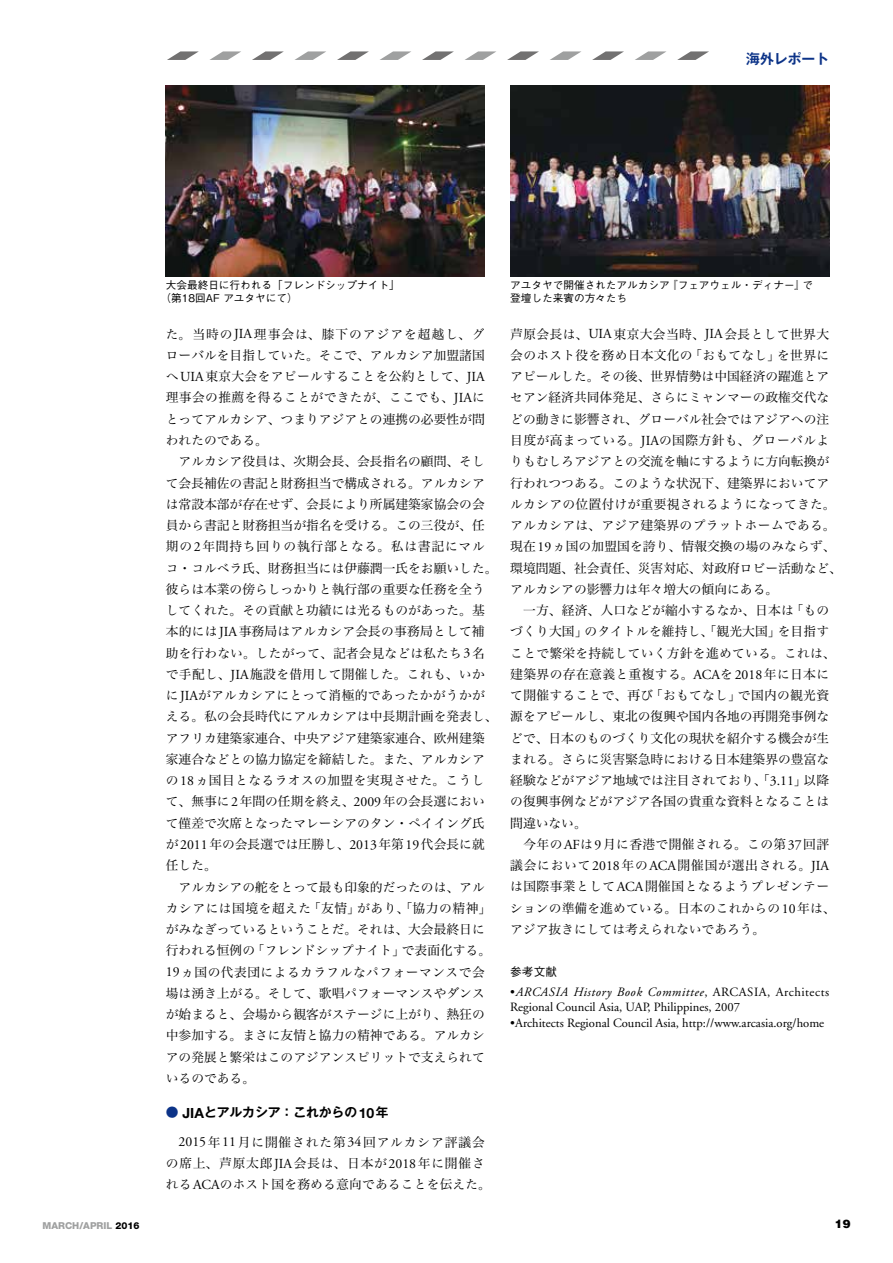
<style>
.page{position:relative;width:893px;height:1263px;background:#fff}
.page>*{position:absolute;margin:0;border:0;box-sizing:border-box;transform-origin:0 0}
.t1{font:700 13.8px "Gothic MB101 Pro De";color:#0c3388}
.t2{font:12.75px/21.3px "Hira Min Pro W3";color:#000}
.t3{font:12.75px/21.3px "Hira Min Pro W3";letter-spacing:.06em;color:#000;text-align:center}
.t4{font:italic 12.75px "Adobe Garamond Pro";letter-spacing:.045em;color:#000}
.t5{font:700 12.75px "Gothic MB101 Pro De";color:#000}
.t6{font:12.6px "Adobe Garamond";color:#000}
.t7{font:500 11.7px "Gothic BBB Pro";color:#000}
.t8{font:900 11.7px "Helvetica";color:#000}
.t9{font:500 10.65px/12.8px "Gothic BBB Pro";color:#000}
.t10{font:800 9.6px "Helvetica Neue";color:#9fa0a0}
.s1{font-family:"Adobe Garamond";font-size:13.8px}
.s2{color:#0c3388}
.s3{font-family:"Helvetica Neue";font-size:14.1px}
.s4{font-family:"Adobe Garamond";font-style:normal;font-size:12.6px}
.s5{color:#000}
</style>
<div class="page">
<svg style="left:167px;top:51px;width:32px;height:9px"></svg>
<svg style="left:210px;top:51px;width:31px;height:9px"></svg>
<svg style="left:252px;top:51px;width:32px;height:9px"></svg>
<svg style="left:295px;top:51px;width:31px;height:9px"></svg>
<svg style="left:337px;top:51px;width:32px;height:9px"></svg>
<svg style="left:380px;top:51px;width:31px;height:9px"></svg>
<svg style="left:422px;top:51px;width:32px;height:9px"></svg>
<svg style="left:465px;top:51px;width:31px;height:9px"></svg>
<svg style="left:507px;top:51px;width:32px;height:9px"></svg>
<svg style="left:550px;top:51px;width:31px;height:9px"></svg>
<svg style="left:592px;top:51px;width:32px;height:9px"></svg>
<svg style="left:635px;top:51px;width:31px;height:9px"></svg>
<svg style="left:677px;top:51px;width:32px;height:9px"></svg>
<img style="left:166px;top:85px;width:318px;height:191px">
<img style="left:510px;top:85px;width:319px;height:191px">
<p class="t1" style="left:746px;top:47px;width:84px">海外レポート</p>
<p class="t9" style="left:161px;top:277px;width:241px;text-indent:5px">大会最終日に行われる「フレンドシップナイト」（第18回AF アユタヤにて）</p>
<p class="t9" style="left:510px;top:277px;width:304px">アユタヤで開催されたアルカシア『フェアウェル・ディナー』で登壇した来賓の方々たち</p>
<p class="t2" style="left:166px;top:322px;width:333px">た。当時の<span class="s1">JIA</span>理事会は、膝下のアジアを超越し、グローバルを目指していた。そこで、アルカシア加盟諸国へ<span class="s1">UIA</span>東京大会をアピールすることを公約として、<span class="s1">JIA</span>理事会の推薦を得ることができたが、ここでも、<span class="s1">JIA</span>にとってアルカシア、つまりアジアとの連携の必要性が問われたのである。<br>　アルカシア役員は、次期会長、会長指名の顧問、そして会長補佐の書記と財務担当で構成される。アルカシアは常設本部が存在せず、会長により所属建築家協会の会員から書記と財務担当が指名を受ける。この三役が、任期の<span class="s1">2</span>年間持ち回りの執行部となる。私は書記にマルコ・コルベラ氏、財務担当には伊藤潤一氏をお願いした。彼らは本業の傍らしっかりと執行部の重要な任務を全うしてくれた。その貢献と功績には光るものがあった。基本的には<span class="s1">JIA</span>事務局はアルカシア会長の事務局として補助を行わない。したがって、記者会見などは私たち<span class="s1">3</span>名で手配し、<span class="s1">JIA</span>施設を借用して開催した。これも、いかに<span class="s1">JIA</span>がアルカシアにとって消極的であったかがうかがえる。私の会長時代にアルカシアは中長期計画を発表し、アフリカ建築家連合、中央アジア建築家連合、欧州建築家連合などとの協力協定を締結した。また、アルカシアの<span class="s1">18</span>ヵ国目となるラオスの加盟を実現させた。こうして、無事に<span class="s1">2</span>年間の任期を終え、<span class="s1">2009</span>年の会長選において僅差で次席となったマレーシアのタン・ペイイング氏が<span class="s1">2011</span>年の会長選では圧勝し、<span class="s1">2013</span>年第<span class="s1">19</span>代会長に就任した。<br>　アルカシアの舵をとって最も印象的だったのは、アルカシアには国境を超えた「友情」があり、「協力の精神」がみなぎっているということだ。それは、大会最終日に行われる恒例の「フレンドシップナイト」で表面化する。<br><span class="s1">19</span>ヵ国の代表団によるカラフルなパフォーマンスで会場は湧き上がる。そして、歌唱パフォーマンスやダンスが始まると、会場から観客がステージに上がり、熱狂の中参加する。まさに友情と協力の精神である。アルカシアの発展と繁栄はこのアジアンスピリットで支えられているのである。</p>
<p class="t5" style="left:166px;top:1101px;width:224px"><span class="s2">●</span> <span class="s3">JIA</span>とアルカシア：これからの<span class="s3">10</span>年</p>
<p class="t3" style="left:166px;top:1130px;width:327px"><span class="s1">2015</span>年<span class="s1">11</span>月に開催された第<span class="s1">34</span>回アルカシア評議会<br>の席上、芦原太郎<span class="s1">JIA</span>会長は、日本が<span class="s1">2018</span>年に開催される<span class="s1">ACA</span>のホスト国を務める意向であることを伝えた。</p>
<p class="t2" style="left:510px;top:322px;width:333px">芦原会長は、<span class="s1">UIA</span>東京大会当時、<span class="s1">JIA</span>会長として世界大会のホスト役を務め日本文化の「おもてなし」を世界にアピールした。その後、世界情勢は中国経済の躍進とアセアン経済共同体発足、さらにミャンマーの政権交代などの動きに影響され、グローバル社会ではアジアへの注目度が高まっている。<span class="s1">JIA</span>の国際方針も、グローバルよりもむしろアジアとの交流を軸にするように方向転換が行われつつある。このような状況下、建築界においてアルカシアの位置付けが重要視されるようになってきた。アルカシアは、アジア建築界のプラットホームである。現在<span class="s1">19</span>ヵ国の加盟国を誇り、情報交換の場のみならず、環境問題、社会責任、災害対応、対政府ロビー活動など、アルカシアの影響力は年々増大の傾向にある。<br>　一方、経済、人口などが縮小するなか、日本は「ものづくり大国」のタイトルを維持し、「観光大国」を目指すことで繁栄を持続していく方針を進めている。これは、建築界の存在意義と重複する。<span class="s1">ACA</span>を<span class="s1">2018</span>年に日本にて開催することで、再び「おもてなし」で国内の観光資源をアピールし、東北の復興や国内各地の再開発事例などで、日本のものづくり文化の現状を紹介する機会が生まれる。さらに災害緊急時における日本建築界の豊富な経験などがアジア地域では注目されており、「<span class="s1">3.11</span>」以降の復興事例などがアジア各国の貴重な資料となることは間違いない。<br>　今年の<span class="s1">AF</span>は<span class="s1">9</span>月に香港で開催される。この第<span class="s1">37</span>回評議会において<span class="s1">2018</span>年の<span class="s1">ACA</span>開催国が選出される。<span class="s1">JIA</span>は国際事業として<span class="s1">ACA</span>開催国となるようプレゼンテーションの準備を進めている。日本のこれからの<span class="s1">10</span>年は、アジア抜きにしては考えられないであろう。</p>
<p class="t7" style="left:510px;top:962px;width:48px">参考文献</p>
<p class="t4" style="left:510px;top:984px;width:320px"><span class="s4">•</span>ARCASIA History Book Committee<span class="s4">, ARCASIA, Architects</span></p>
<p class="t6" style="left:510px;top:1000px;width:231px">Regional Council Asia, UAP, Philippines, 2007</p>
<p class="t6" style="left:510px;top:1016px;width:315px">•Architects Regional Council Asia, http://www.arcasia.org/home</p>
<p class="t10" style="left:43px;top:1219px;width:98px">MARCH/APRIL <span class="s5">2016</span></p>
<p class="t8" style="left:835px;top:1216px;width:17px">19</p>
</div>
